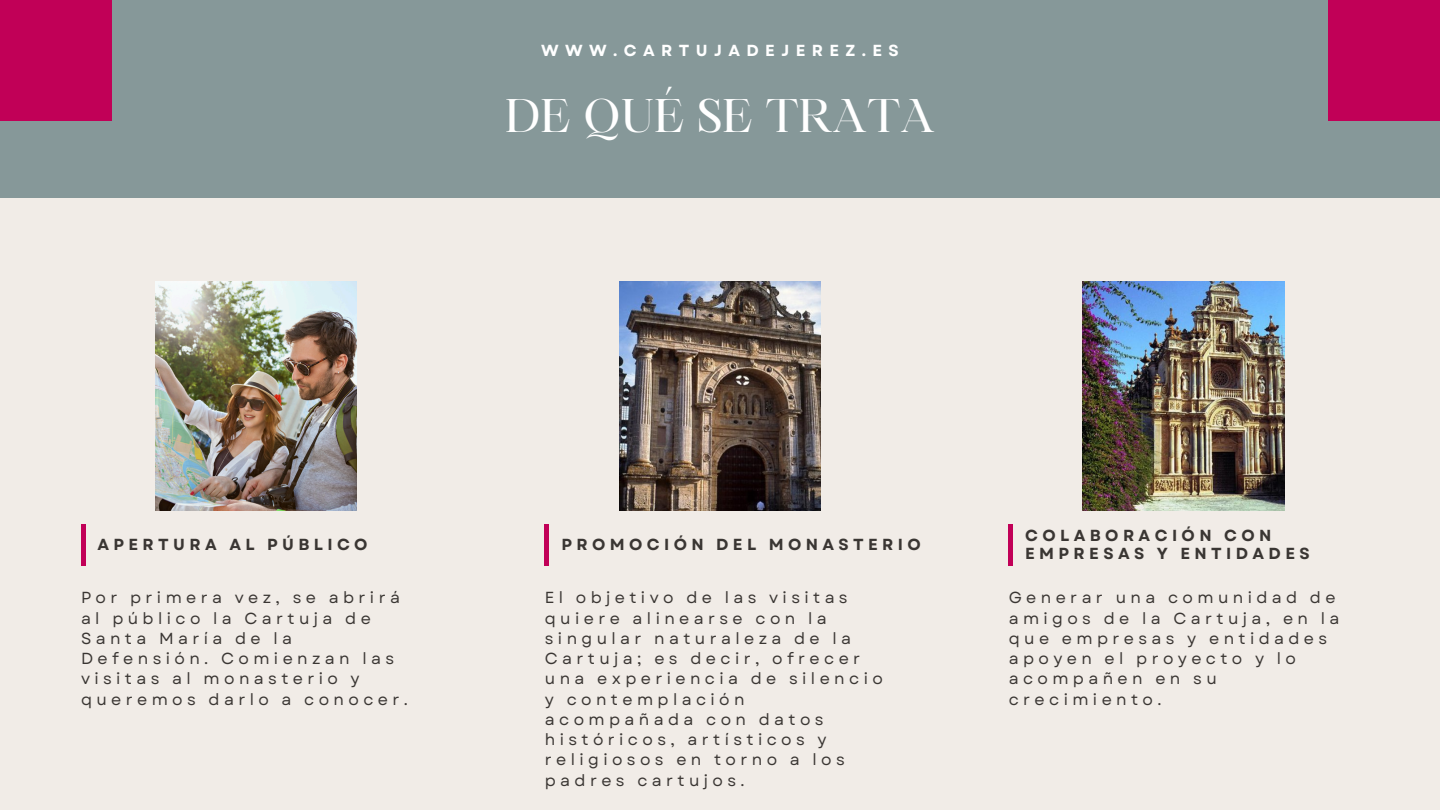
<style>
.page{position:relative;width:1440px;height:810px;background:#869899}
.page>*{position:absolute;margin:0;border:0;box-sizing:border-box;transform-origin:0 0}
.t1{font:45.2px "Maharlika";color:#fff}
.t2{font:16px/20.2px "Garet";letter-spacing:.275em;color:#3a3633}
.t3{font:700 16px/17.2px "Garet";letter-spacing:.275em;color:#3a3633}
.t4{font:700 16px "Garet";letter-spacing:.4em;color:#fff}
</style>
<div class="page">
<div style="left:0;top:198px;width:1440px;height:612px;background:#f1ece7"></div>
<img style="left:155px;top:281px;width:202px;height:230px">
<img style="left:619px;top:281px;width:202px;height:230px">
<img style="left:1083px;top:281px;width:202px;height:230px">
<hr style="left:81px;top:524px;width:4px;height:42px;background:#c10057">
<hr style="left:545px;top:524px;width:4px;height:42px;background:#c10057">
<hr style="left:1009px;top:524px;width:4px;height:42px;background:#c10057">
<div style="left:1328px;top:0;width:112px;height:121px;background:#c10057"></div>
<div style="left:0;top:0;width:112px;height:121px;background:#c10057"></div>
<p class="t4" style="left:541px;top:39px;width:359px">WWW.CARTUJADEJEREZ.ES</p>
<h2 class="t1" style="left:505px;top:97px;width:431px">DE QUÉ SE TRATA</h2>
<h2 class="t3" style="left:98px;top:536px;width:272px">APERTURA AL PÚBLICO</h2>
<p class="t3" style="left:561px;top:536px;width:361px">PROMOCIÓN DEL MONASTERIO</p>
<p class="t3" style="left:1025px;top:527px;width:286px">COLABORACIÓN CON<br>EMPRESAS Y ENTIDADES</p>
<h2 class="t2" style="left:81px;top:588px;width:328px">Por primera vez, se abrirá al público la Cartuja de<br>Santa María de la<br>Defensión. Comienzan las visitas al monasterio y queremos darlo a conocer.</h2>
<p class="t2" style="left:545px;top:588px;width:339px">El objetivo de las visitas quiere alinearse con la singular naturaleza de la<br>Cartuja; es decir, ofrecer una experiencia de silencio y contemplación acompañada con datos históricos, artísticos y religiosos en torno a los padres cartujos.</p>
<p class="t2" style="left:1009px;top:588px;width:332px">Generar una comunidad de amigos de la Cartuja, en la que empresas y entidades apoyen el proyecto y lo acompañen en su crecimiento.</p>
</div>
